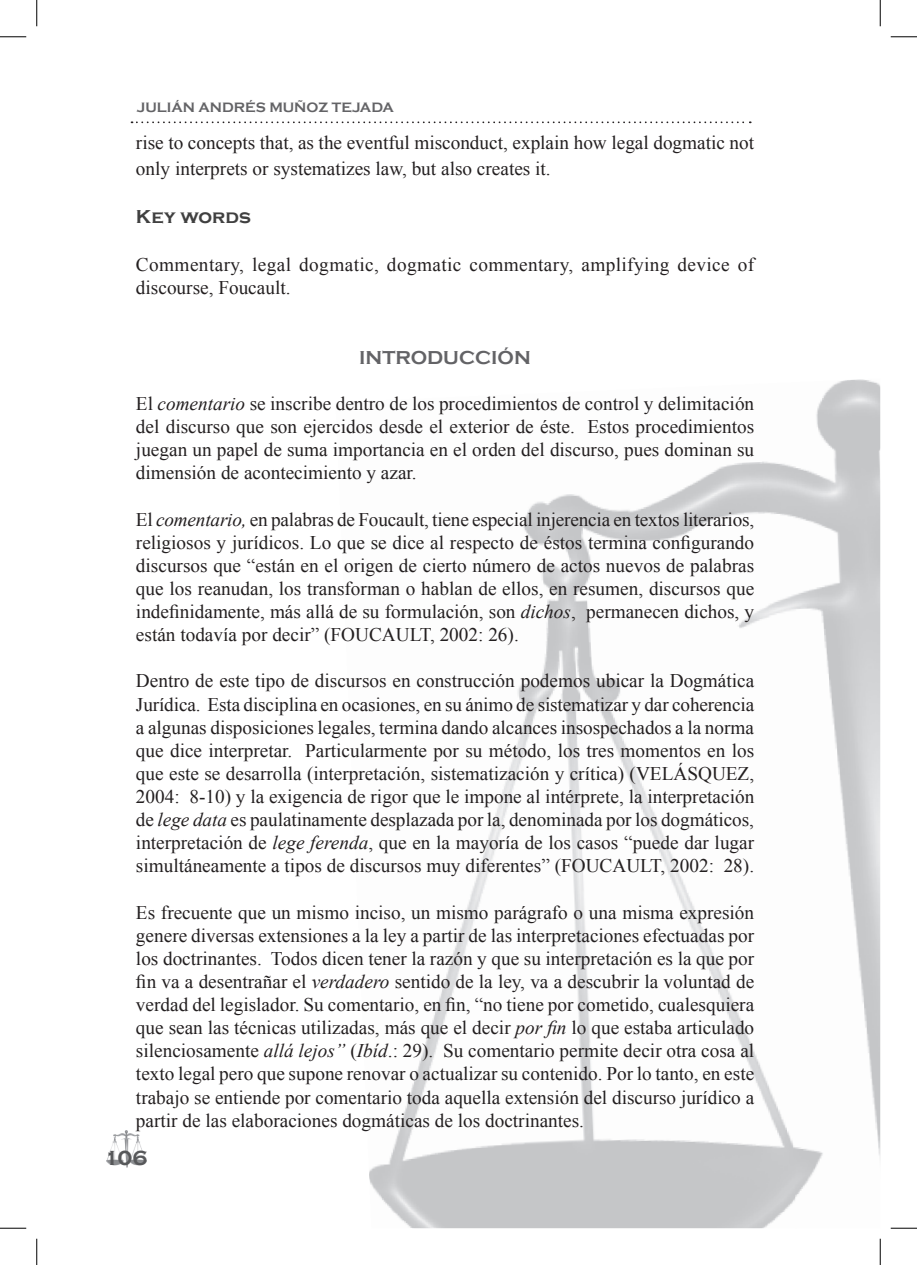
<style>
.page{position:relative;width:917px;height:1265px;background:#fff}
.page>*{position:absolute;margin:0;border:0;box-sizing:border-box;transform-origin:0 0}
.t1{font:700 21px "Copperplate Gothic";color:#57585a}
.t2{font:19.25px/23.1px "Times New Roman";color:#231f20;text-align:justify}
.t3{font:19.25px/23.1px "Times New Roman";letter-spacing:.02em;color:#231f20}
.t4{font:700 19.25px "Copperplate Gothic";color:#636366}
.t5{font:700 19.25px "Copperplate Gothic";color:#404040}
.t6{font:700 14px "Copperplate Gothic";color:#636366}
.s1{font-style:italic}
</style>
<div class="page">
<img style="left:498px;top:462px;width:261px;height:345px">
<img style="left:759px;top:379px;width:121px;height:818px">
<img style="left:369px;top:807px;width:427px;height:420px">
<svg style="left:132px;top:121px;width:619px;height:2px"></svg>
<img style="left:107px;top:1130px;width:40px;height:37px">
<svg style="left:0;top:36px;width:26px;height:1px"></svg>
<svg style="left:891px;top:36px;width:26px;height:1px"></svg>
<svg style="left:0;top:1227px;width:26px;height:1px"></svg>
<svg style="left:891px;top:1227px;width:26px;height:1px"></svg>
<svg style="left:36px;top:0;width:1px;height:26px"></svg>
<svg style="left:36px;top:1238px;width:1px;height:26px"></svg>
<svg style="left:880px;top:0;width:1px;height:26px"></svg>
<svg style="left:880px;top:1238px;width:1px;height:26px"></svg>
<p class="t6" style="left:137px;top:100px;width:258px">JULIÁN ANDRÉS MUÑOZ TEJADA</p>
<p class="t2" style="left:136px;top:130px;width:620px;line-height:25.2px">rise to concepts that, as the eventful misconduct, explain how legal dogmatic not only interprets or systematizes law, but also creates it.</p>
<p class="t5" style="left:136px;top:206px;width:116px">Key words</p>
<p class="t3" style="left:136px;top:253px;width:620px">Commentary, legal dogmatic, dogmatic commentary, amplifying device of discourse, Foucault.</p>
<p class="t4" style="left:359px;top:346px;width:173px">INTRODUCCIÓN</p>
<p class="t2" style="left:136px;top:391px;width:620px">El <span class="s1">comentario</span> se inscribe dentro de los procedimientos de control y delimitación del discurso que son ejercidos desde el exterior de éste. Estos procedimientos juegan un papel de suma importancia en el orden del discurso, pues dominan su dimensión de acontecimiento y azar.</p>
<p class="t2" style="left:136px;top:507px;width:620px">El <span class="s1">comentario,</span> en palabras de Foucault, tiene especial injerencia en textos literarios, religiosos y jurídicos. Lo que se dice al respecto de éstos termina configurando discursos que “están en el origen de cierto número de actos nuevos de palabras que los reanudan, los transforman o hablan de ellos, en resumen, discursos que indefinidamente, más allá de su formulación, son <span class="s1">dichos</span>, permanecen dichos, y están todavía por decir” (FOUCAULT, 2002: 26).</p>
<p class="t2" style="left:136px;top:669px;width:620px">Dentro de este tipo de discursos en construcción podemos ubicar la Dogmática Jurídica. Esta disciplina en ocasiones, en su ánimo de sistematizar y dar coherencia a algunas disposiciones legales, termina dando alcances insospechados a la norma que dice interpretar. Particularmente por su método, los tres momentos en los que este se desarrolla (interpretación, sistematización y crítica) (VELÁSQUEZ, 2004: 8-10) y la exigencia de rigor que le impone al intérprete, la interpretación de <span class="s1">lege data</span> es paulatinamente desplazada por la, denominada por los dogmáticos, interpretación de <span class="s1">lege ferenda</span>, que en la mayoría de los casos “puede dar lugar simultáneamente a tipos de discursos muy diferentes” (FOUCAULT, 2002: 28).</p>
<p class="t2" style="left:136px;top:900px;width:620px">Es frecuente que un mismo inciso, un mismo parágrafo o una misma expresión genere diversas extensiones a la ley a partir de las interpretaciones efectuadas por los doctrinantes. Todos dicen tener la razón y que su interpretación es la que por fin va a desentrañar el <span class="s1">verdadero</span> sentido de la ley, va a descubrir la voluntad de verdad del legislador. Su comentario, en fin, “no tiene por cometido, cualesquiera que sean las técnicas utilizadas, más que el decir <span class="s1">por fin</span> lo que estaba articulado silenciosamente <span class="s1">allá lejos”</span> (<span class="s1">Ibíd</span>.: 29). Su comentario permite decir otra cosa al texto legal pero que supone renovar o actualizar su contenido. Por lo tanto, en este trabajo se entiende por comentario toda aquella extensión del discurso jurídico a partir de las elaboraciones dogmáticas de los doctrinantes.</p>
<p class="t1" style="left:104px;top:1146px;width:45px">106</p>
</div>
